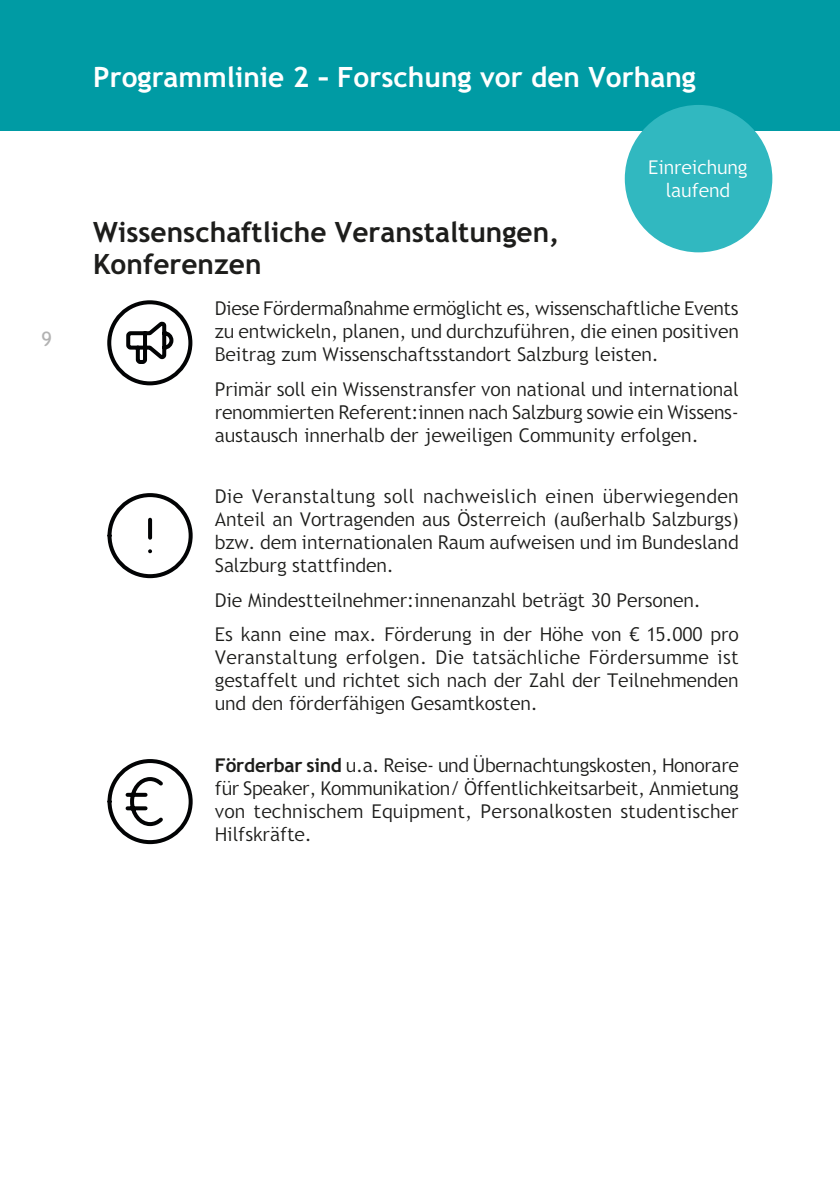
<style>
.page{position:relative;width:840px;height:1191px;background:#fff}
.page>*{position:absolute;margin:0;border:0;box-sizing:border-box;transform-origin:0 0}
.t1{font:700 28px/32px "Trebuchet SBG2";color:#1d1d1b}
.t2{font:700 28px "Trebuchet SBG2";color:#fff}
.t3{font:20px "Trebuchet SBG2";color:#b2b2b2}
.t4{font:300 19px/23px "Trebuchet SBG2";color:#1d1d1b;text-align:justify}
.t5{font:300 19px/23px "Trebuchet SBG2";color:#fff;text-align:center}
.s1{font-weight:700}
</style>
<div class="page">
<div style="left:0;top:0;width:839px;height:130px;background:#009ba4"></div>
<svg style="left:107px;top:493px;width:86px;height:86px"></svg>
<svg style="left:107px;top:759px;width:86px;height:86px"></svg>
<div style="left:624px;top:105px;width:147px;height:147px;background:#31b8c0;border-radius:50%"></div>
<svg style="left:107px;top:300px;width:86px;height:86px"></svg>
<p class="t3" style="left:41px;top:327px;width:12px">9</p>
<h1 class="t2" style="left:93px;top:59px;width:603px">Programmlinie 2 – Forschung vor den Vorhang</h1>
<p class="t5" style="left:647px;top:156px;width:101px">Einreichung laufend</p>
<h1 class="t1" style="left:93px;top:216px;width:467px">Wissenschaftliche Veranstaltungen,<br>Konferenzen</h1>
<p class="t4" style="left:215px;top:297px;width:525px">Diese Fördermaßnahme ermöglicht es, wissenschaftliche Events zu entwickeln, planen, und durchzuführen, die einen positiven Beitrag zum Wissenschaftsstandort Salzburg leisten.</p>
<p class="t4" style="left:215px;top:377px;width:525px">Primär soll ein Wissenstransfer von national und international renommierten Referent:innen nach Salzburg sowie ein Wissens&shy;austausch innerhalb der jeweiligen Community erfolgen.</p>
<p class="t4" style="left:215px;top:485px;width:525px">Die Veranstaltung soll nachweislich einen überwiegenden Anteil an Vortragenden aus Österreich (außerhalb Salzburgs) bzw. dem internationalen Raum aufweisen und im Bundesland Salzburg stattfinden.</p>
<p class="t4" style="left:215px;top:583px;width:525px;line-height:34.4px">Die Mindestteilnehmer:innenanzahl beträgt 30 Personen.<br>Es kann eine max. Förderung in der Höhe von € 15.000 pro</p>
<p class="t4" style="left:215px;top:646px;width:525px">Veranstaltung erfolgen. Die tatsächliche Fördersumme ist gestaffelt und richtet sich nach der Zahl der Teilnehmenden und den förderfähigen Gesamtkosten.</p>
<p class="t4" style="left:215px;top:753px;width:525px"><span class="s1">Förderbar sind</span> u.a. Reise- und Übernachtungskosten, Honorare für Speaker, Kommunikation/ Öffentlichkeitsarbeit, Anmietung von technischem Equipment, Personalkosten studentischer Hilfskräfte.</p>
</div>
